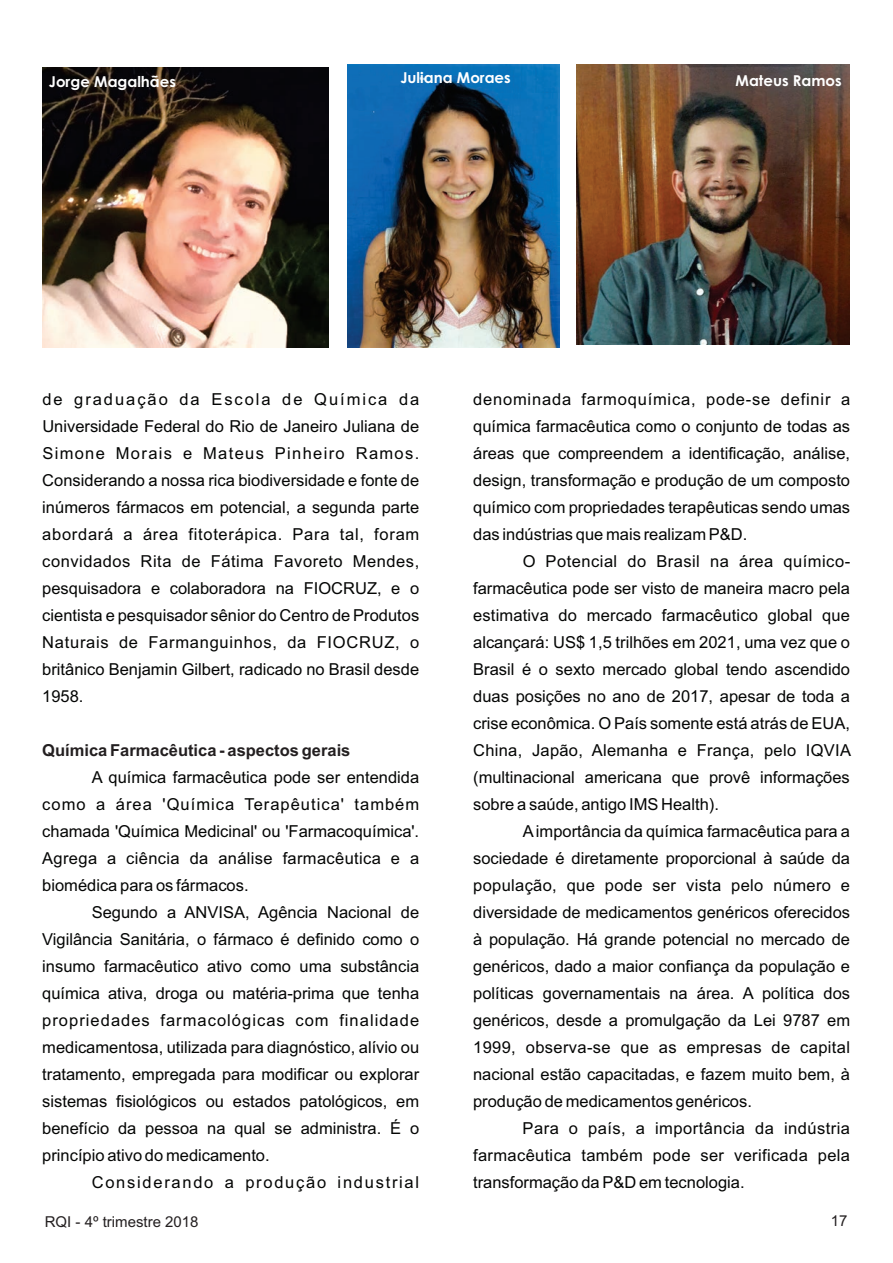
<style>
.page{position:relative;width:893px;height:1263px;background:#fff}
.page>*{position:absolute;margin:0;border:0;box-sizing:border-box;transform-origin:0 0}
.t1{font:16.5px/27px "Arial";color:#040504;text-align:justify}
.t2{font:700 16.5px "Arial";color:#231f20}
.t3{font:16.5px "Arial";letter-spacing:.105em;color:#040504}
.t4{font:700 15px "Century Gothic";color:#fff}
.t5{font:15px "Arial";color:#231f20}
</style>
<div class="page">
<img style="left:42px;top:67px;width:286px;height:280px">
<img style="left:347px;top:64px;width:212px;height:283px">
<img style="left:577px;top:64px;width:272px;height:281px">
<p class="t4" style="left:49px;top:75px;width:129px">Jorge Magalhães</p>
<p class="t4" style="left:400px;top:72px;width:112px">Juliana Moraes</p>
<p class="t4" style="left:735px;top:74px;width:108px">Mateus Ramos</p>
<p class="t1" style="left:42px;top:387px;width:378px">de graduação da Escola de Química da Universidade Federal do Rio de Janeiro Juliana de Simone Morais e Mateus Pinheiro Ramos.<br>Considerando a nossa rica biodiversidade e fonte de inúmeros fármacos em potencial, a segunda parte abordará a área fitoterápica. Para tal, foram convidados Rita de Fátima Favoreto Mendes, pesquisadora e colaboradora na FIOCRUZ, e o cientista e pesquisador sênior do Centro de Produtos Naturais de Farmanguinhos, da FIOCRUZ, o britânico Benjamin Gilbert, radicado no Brasil desde 1958.</p>
<p class="t2" style="left:42px;top:743px;width:310px">Química Farmacêutica - aspectos gerais</p>
<p class="t1" style="left:42px;top:765px;width:378px;text-indent:50px">A química farmacêutica pode ser entendida como a área 'Química Terapêutica' também chamada 'Química Medicinal' ou 'Farmacoquímica'.<br>Agrega a ciência da análise farmacêutica e a biomédica para os fármacos.</p>
<p class="t1" style="left:42px;top:900px;width:378px;text-indent:50px">Segundo a ANVISA, Agência Nacional de Vigilância Sanitária, o fármaco é definido como o insumo farmacêutico ativo como uma substância química ativa, droga ou matéria-prima que tenha propriedades farmacológicas com finalidade medicamentosa, utilizada para diagnóstico, alívio ou tratamento, empregada para modificar ou explorar sistemas fisiológicos ou estados patológicos, em benefício da pessoa na qual se administra. É o princípio ativo do medicamento.</p>
<p class="t3" style="left:92px;top:1175px;width:329px">Considerando a produção industrial</p>
<p class="t1" style="left:473px;top:387px;width:378px">denominada farmoquímica, pode-se definir a química farmacêutica como o conjunto de todas as áreas que compreendem a identificação, análise, design, transformação e produção de um composto químico com propriedades terapêuticas sendo umas das indústrias que mais realizam P&amp;D.</p>
<p class="t1" style="left:473px;top:549px;width:379px;text-indent:50px">O Potencial do Brasil na área químico&shy;farmacêutica pode ser visto de maneira macro pela estimativa do mercado farmacêutico global que alcançará: US$ 1,5 trilhões em 2021, uma vez que o Brasil é o sexto mercado global tendo ascendido duas posições no ano de 2017, apesar de toda a crise econômica. O País somente está atrás de EUA, China, Japão, Alemanha e França, pelo IQVIA (multinacional americana que provê informações sobre a saúde, antigo IMS Health).</p>
<p class="t1" style="left:473px;top:819px;width:378px;text-indent:50px">A importância da química farmacêutica para a sociedade é diretamente proporcional à saúde da população, que pode ser vista pelo número e diversidade de medicamentos genéricos oferecidos à população. Há grande potencial no mercado de genéricos, dado a maior confiança da população e políticas governamentais na área. A política dos genéricos, desde a promulgação da Lei 9787 em 1999, observa-se que as empresas de capital nacional estão capacitadas, e fazem muito bem, à produção de medicamentos genéricos.</p>
<p class="t1" style="left:473px;top:1116px;width:378px;text-indent:50px">Para o país, a importância da indústria farmacêutica também pode ser verificada pela transformação da P&amp;D em tecnologia.</p>
<p class="t5" style="left:45px;top:1216px;width:155px">RQI - 4º trimestre 2018</p>
<p class="t5" style="left:831px;top:1215px;width:18px">17</p>
</div>
